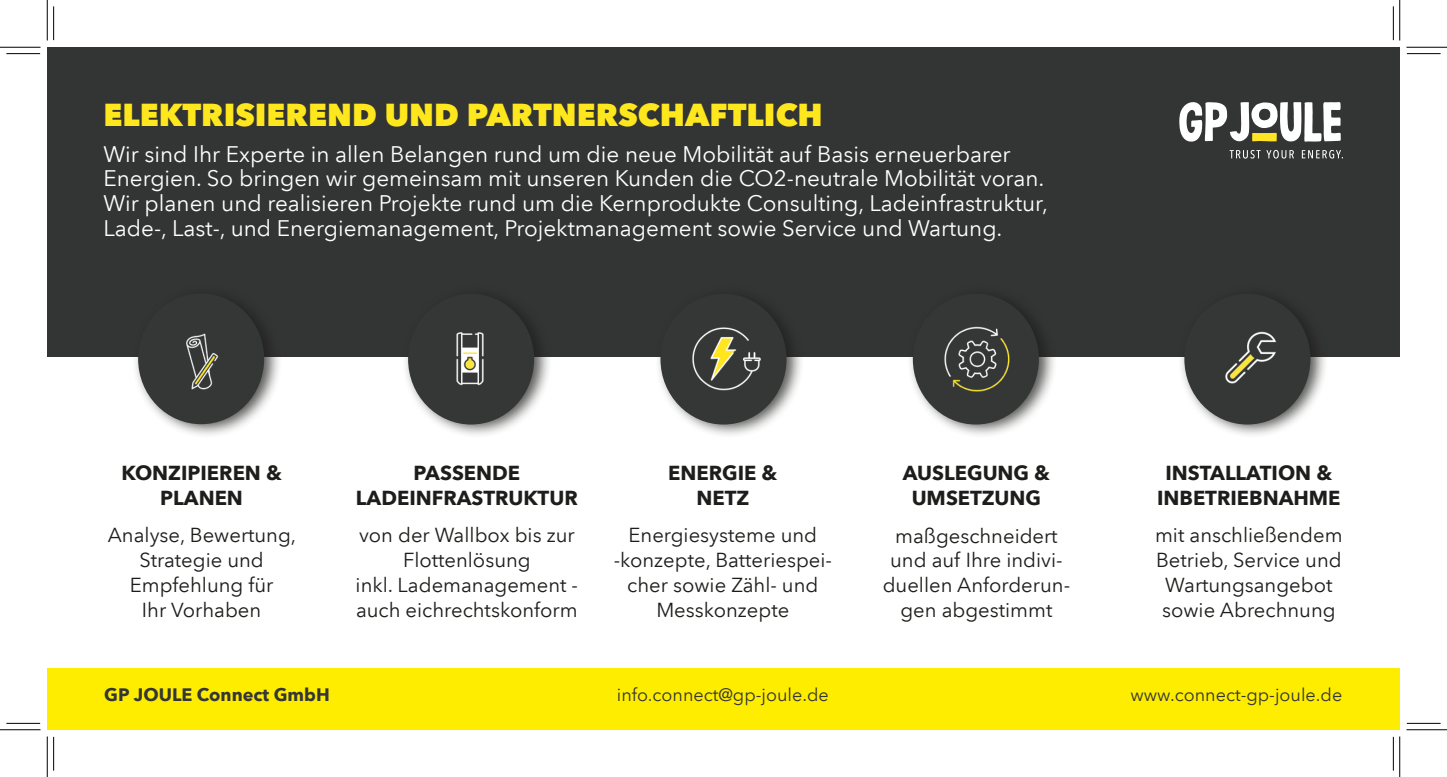
<style>
.page{position:relative;width:1447px;height:777px;background:#fff}
.page>*{position:absolute;margin:0;border:0;box-sizing:border-box;transform-origin:0 0}
.t1{font:800 31.5px "Avenir Next LT Pro";color:#ffe71e}
.t2{font:22.5px/24.8px "Avenir Next LT Pro";color:#fff}
.Grafik_b{font:20.25px/24.8px "Avenir Next LT Pro";color:#1d1d1b;text-align:center}
.Grafik_H1{font:700 20.25px/24.8px "Avenir Next LT Pro";color:#1d1d1b;text-align:center}
.t3{font:18px "Avenir Next LT Pro";color:#353636}
.t4{font:700 18px "Avenir Next LT Pro";color:#353636}
</style>
<div class="page">
<div style="left:47px;top:47px;width:1352px;height:683px;background:#333434"></div>
<svg style="left:1179px;top:102px;width:162px;height:40px"></svg>
<svg style="left:1229px;top:150px;width:31px;height:9px"></svg>
<svg style="left:1266px;top:150px;width:28px;height:9px"></svg>
<svg style="left:1302px;top:150px;width:41px;height:9px"></svg>
<div style="left:47px;top:357px;width:1352px;height:364px;background:#fff"></div>
<div style="left:47px;top:668px;width:1352px;height:62px;background:#ffed00"></div>
<div style="left:132px;top:283px;width:150px;height:156px;background:#1d1d1b;opacity:.75"></div>
<div style="left:906px;top:283px;width:151px;height:156px;background:#1d1d1b;opacity:.75"></div>
<div style="left:402px;top:283px;width:150px;height:156px;background:#1d1d1b;opacity:.75"></div>
<div style="left:1178px;top:283px;width:150px;height:156px;background:#1d1d1b;opacity:.75"></div>
<img style="left:658px;top:301px;width:143px;height:134px">
<img style="left:912px;top:296px;width:128px;height:128px">
<img style="left:136px;top:295px;width:134px;height:132px">
<img style="left:402px;top:283px;width:146px;height:154px">
<img style="left:1178px;top:283px;width:143px;height:148px">
<hr style="left:6px;top:53px;width:34px;height:1px;background:#000">
<hr style="left:1406px;top:53px;width:34px;height:1px;background:#000">
<hr style="left:6px;top:723px;width:34px;height:1px;background:#000">
<hr style="left:1406px;top:723px;width:34px;height:1px;background:#000">
<hr style="left:53px;top:6px;width:1px;height:34px;background:#000">
<hr style="left:53px;top:737px;width:1px;height:34px;background:#000">
<hr style="left:1393px;top:6px;width:1px;height:34px;background:#000">
<hr style="left:1393px;top:737px;width:1px;height:34px;background:#000">
<hr style="left:0;top:47px;width:40px;height:1px;background:#000">
<hr style="left:1406px;top:47px;width:41px;height:1px;background:#000">
<hr style="left:0;top:729px;width:40px;height:1px;background:#000">
<hr style="left:1406px;top:729px;width:41px;height:1px;background:#000">
<hr style="left:47px;top:0;width:1px;height:40px;background:#000">
<hr style="left:47px;top:736px;width:1px;height:41px;background:#000">
<hr style="left:1399px;top:0;width:1px;height:40px;background:#000">
<hr style="left:1399px;top:736px;width:1px;height:41px;background:#000">
<p class="t1" style="left:103px;top:95px;width:721px">ELEKTRISIEREND UND PARTNERSCHAFTLICH</p>
<p class="t2" style="left:103px;top:141px;width:942px">Wir sind Ihr Experte in allen Belangen rund um die neue Mobilität auf Basis erneuerbarer<br>Energien. So bringen wir gemeinsam mit unseren Kunden die CO2-neutrale Mobilität voran.</p>
<p class="t2" style="left:103px;top:191px;width:946px">Wir planen und realisieren Projekte rund um die Kernprodukte Consulting, Ladeinfrastruktur,<br>Lade-, Last-, und Energiemanagement, Projektmanagement sowie Service und Wartung.</p>
<p class="Grafik_H1" style="left:121px;top:460px;width:162px">KONZIPIEREN &amp;<br>PLANEN</p>
<p class="Grafik_b" style="left:108px;top:523px;width:190px">Analyse, Bewertung,<br>Strategie und<br>Empfehlung für<br>Ihr Vorhaben</p>
<p class="Grafik_H1" style="left:356px;top:460px;width:223px">PASSENDE<br>LADEINFRASTRUKTUR</p>
<p class="Grafik_b" style="left:356px;top:523px;width:224px">von der Wallbox bis zur<br>Flottenlösung<br>inkl. Lademanagement - auch eichrechtskonform</p>
<p class="Grafik_H1" style="left:668px;top:460px;width:111px">ENERGIE &amp;<br>NETZ</p>
<p class="Grafik_b" style="left:614px;top:523px;width:220px">Energiesysteme und -konzepte, Batteriespei&shy;cher sowie Zähl- und<br>Messkonzepte</p>
<p class="Grafik_H1" style="left:903px;top:461px;width:149px">AUSLEGUNG &amp;<br>UMSETZUNG</p>
<p class="Grafik_b" style="left:882px;top:523px;width:189px">maßgeschneidert und auf Ihre indivi&shy;duellen Anforderun&shy;gen abgestimmt</p>
<p class="Grafik_H1" style="left:1157px;top:460px;width:185px">INSTALLATION &amp;<br>INBETRIEBNAHME</p>
<p class="Grafik_b" style="left:1155px;top:523px;width:189px">mit anschließendem<br>Betrieb, Service und<br>Wartungsangebot sowie Abrechnung</p>
<p class="t4" style="left:104px;top:684px;width:227px">GP JOULE Connect GmbH</p>
<p class="t3" style="left:617px;top:684px;width:213px">info.connect@gp-joule.de</p>
<p class="t3" style="left:1130px;top:684px;width:213px">www.connect-gp-joule.de</p>
</div>
